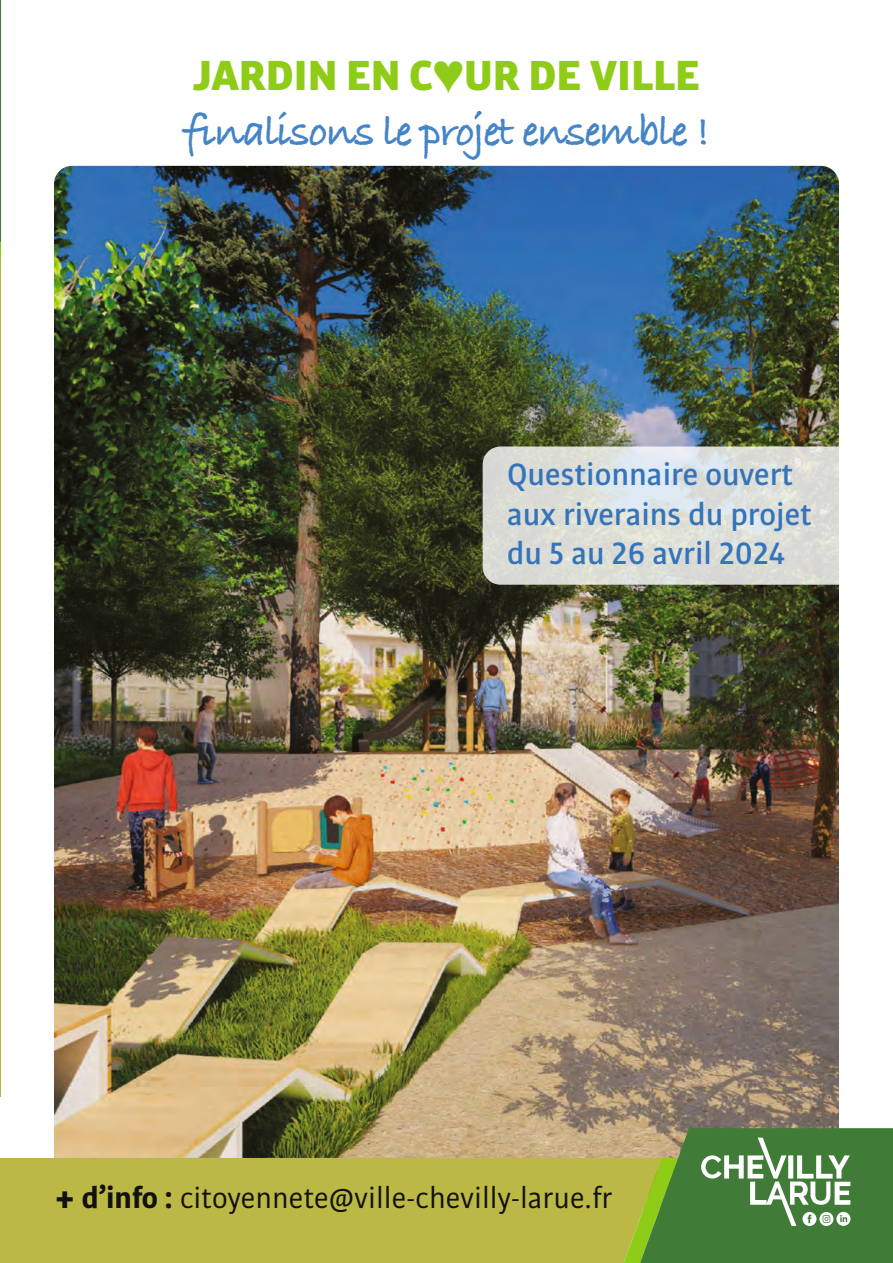
<style>
.page{position:relative;width:893px;height:1263px;background:#fff}
.page>*{position:absolute;margin:0;border:0;box-sizing:border-box;transform-origin:0 0}
.t1{font:700 45px "Bradley Hand ITCTT";letter-spacing:-.04em;color:#4584c5}
.t2{font:900 45px "Bulo";color:#8ecc18}
.t3{font:500 33px "Bulo";color:#3574ba}
.t4{font:31.5px "Bulo";color:#11110f}
.s1{font-weight:700}
</style>
<div class="page">
<svg style="left:0;top:0;width:1px;height:902px"></svg>
<img style="left:54px;top:166px;width:785px;height:992px">
<div style="left:0;top:1158px;width:624px;height:105px;background:#bbb846"></div>
<svg style="left:624px;top:1128px;width:269px;height:135px;background:#62904c"></svg>
<svg style="left:483px;top:446px;width:376px;height:139px;background:#dddfdb"></svg>
<p class="t2" style="left:193px;top:45px;width:508px">JARDIN EN C♥UR DE VILLE</p>
<p class="t1" style="left:183px;top:97px;width:529px">finalisons le projet ensemble !</p>
<p class="t3" style="left:507px;top:454px;width:288px">Questionnaire ouvert</p>
<p class="t3" style="left:507px;top:493px;width:306px">aux riverains du projet</p>
<p class="t3" style="left:507px;top:533px;width:280px">du 5 au 26 avril 2024</p>
<p class="t4" style="left:54px;top:1178px;width:560px"><span class="s1">+ d’info :</span> citoyennete@ville-chevilly-larue.fr</p>
</div>
